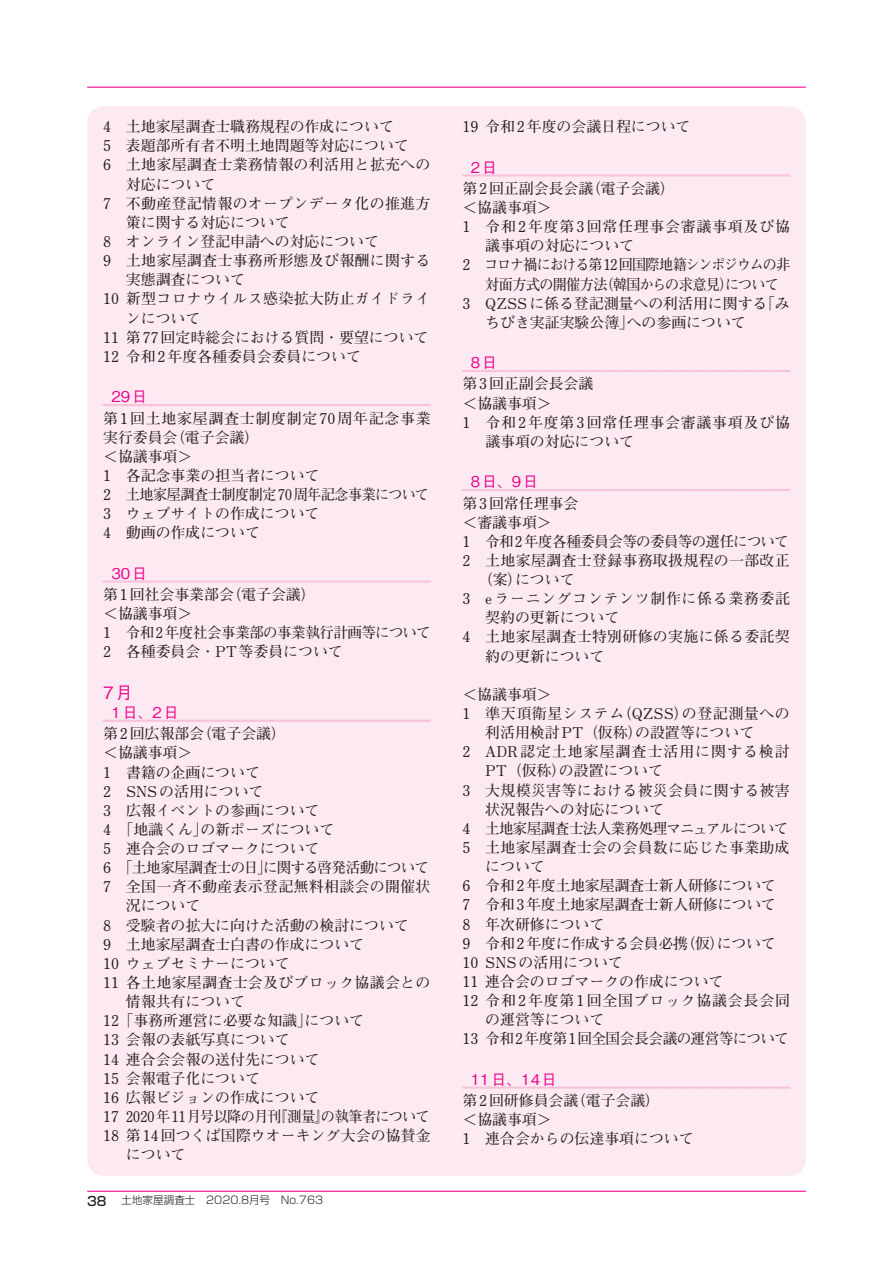
<style>
.page{position:relative;width:893px;height:1263px;background:#fff}
.page>*{position:absolute;margin:0;border:0;box-sizing:border-box;transform-origin:0 0}
.t1{font:500 16.95px "Gothic BBB Pr 6 N";color:#ed028c}
.t2{font:700 14.85px/19.2px "Futo Min A101 Pr 6 N";color:#231f20}
.t3{font:700 14.85px "Futo Min A101 Pr 6 N";letter-spacing:.025em;color:#231f20}
.t4{font:700 14.85px "Futo Min A101 Pr 6 N";letter-spacing:.055em;color:#231f20}
.t5{font:700 14.85px "Futo Min A101 Pr 6 N";letter-spacing:-.04em;color:#231f20}
.t6{font:700 14.85px "Futo Min A101 Pr 6 N";letter-spacing:-.035em;color:#231f20}
.t7{font:500 14.85px "Gothic BBB Pr 6 N";letter-spacing:.125em;color:#ed028c}
.t8{font:700 14.85px "Futo Min A101 Pr 6 N";letter-spacing:-.07em;color:#231f20}
.t9{font:700 14.85px "Futo Min A101 Pr 6 N";letter-spacing:-.03em;color:#231f20}
.t10{font:700 14.85px "Futo Min A101 Pr 6 N";letter-spacing:-.04em;color:#231f20;scale:.94 1}
.t11{font:700 14.85px "Futo Min A101 Pr 6 N";letter-spacing:.04em;color:#231f20}
.t12{font:700 14.85px "Futo Min A101 Pr 6 N";letter-spacing:-.025em;color:#231f20}
.t13{font:700 14.85px "Futo Min A101 Pr 6 N";letter-spacing:.045em;color:#231f20}
.t14{font:700 14.85px "Futo Min A101 Pr 6 N";letter-spacing:.07em;color:#231f20}
.t15{font:300 10.65px "Shin Go Pr 6 N";color:#231f20}
.s1{font-weight:500;font-size:12.75px}
</style>
<div class="page">
<div style="left:87px;top:106px;width:719px;height:1070px;background:#fce9f1;border-radius:17px"></div>
<svg style="left:103px;top:404px;width:328px;height:2px"></svg>
<svg style="left:103px;top:580px;width:328px;height:3px"></svg>
<svg style="left:103px;top:719px;width:328px;height:3px"></svg>
<svg style="left:462px;top:174px;width:328px;height:3px"></svg>
<svg style="left:462px;top:370px;width:328px;height:2px"></svg>
<svg style="left:462px;top:489px;width:328px;height:2px"></svg>
<svg style="left:462px;top:1086px;width:328px;height:3px"></svg>
<hr style="left:87px;top:1191px;width:719px;height:1px;background:#ed028c">
<hr style="left:87px;top:87px;width:719px;height:1px;background:#ed028c">
<p class="t2" style="left:103px;top:116px;width:292px">4 土地家屋調査士職務規程の作成について</p>
<p class="t2" style="left:103px;top:136px;width:307px">5 表題部所有者不明土地問題等対応について</p>
<p class="t3" style="left:103px;top:153px;width:329px">6 土地家屋調査士業務情報の利活用と拡充への</p>
<p class="t2" style="left:126px;top:174px;width:91px">対応について</p>
<p class="t3" style="left:103px;top:192px;width:329px">7 不動産登記情報のオープンデータ化の推進方</p>
<p class="t2" style="left:126px;top:212px;width:165px">策に関する対応について</p>
<p class="t2" style="left:103px;top:231px;width:277px">8 オンライン登記申請への対応について</p>
<p class="t3" style="left:103px;top:249px;width:329px">9 土地家屋調査士事務所形態及び報酬に関する</p>
<p class="t2" style="left:126px;top:269px;width:121px">実態調査について</p>
<p class="t3" style="left:103px;top:287px;width:329px">10 新型コロナウイルス感染拡大防止ガイドライ</p>
<p class="t2" style="left:126px;top:308px;width:76px">ンについて</p>
<p class="t2" style="left:103px;top:327px;width:327px">11 第77回定時総会における質問・要望について</p>
<p class="t2" style="left:103px;top:346px;width:259px">12 令和2年度各種委員会委員について</p>
<p class="t7" style="left:112px;top:385px;width:37px">29日</p>
<p class="t2" style="left:103px;top:408px;width:329px">第1回土地家屋調査士制度制定70周年記念事業実行委員会（電子会議）<br>＜協議事項＞<br>1 各記念事業の担当者について<br>2 土地家屋調査士制度制定70周年記念事業について<br>3 ウェブサイトの作成について<br>4 動画の作成について</p>
<p class="t7" style="left:112px;top:561px;width:37px">30日</p>
<p class="t2" style="left:103px;top:584px;width:329px">第1回社会事業部会（電子会議）<br>＜協議事項＞<br>1 令和2年度社会事業部の事業執行計画等について<br>2 各種委員会・PT等委員について</p>
<p class="t1" style="left:103px;top:678px;width:31px">7月</p>
<p class="t7" style="left:112px;top:700px;width:69px">1日、2日</p>
<p class="t2" style="left:103px;top:723px;width:184px">第2回広報部会（電子会議）</p>
<p class="t2" style="left:103px;top:742px;width:91px">＜協議事項＞</p>
<p class="t2" style="left:103px;top:762px;width:158px">1 書籍の企画について</p>
<p class="t2" style="left:103px;top:781px;width:162px">2 SNSの活用について</p>
<p class="t2" style="left:103px;top:800px;width:218px">3 広報イベントの参画について</p>
<p class="t2" style="left:103px;top:819px;width:233px">4 「地識くん」の新ポーズについて</p>
<p class="t2" style="left:103px;top:838px;width:218px">5 連合会のロゴマークについて</p>
<p class="t5" style="left:103px;top:856px;width:327px">6 「土地家屋調査士の日」に関する啓発活動について</p>
<p class="t3" style="left:103px;top:875px;width:329px">7 全国一斉不動産表示登記無料相談会の開催状</p>
<p class="t2" style="left:126px;top:896px;width:76px">況について</p>
<p class="t2" style="left:103px;top:915px;width:307px">8 受験者の拡大に向けた活動の検討について</p>
<p class="t2" style="left:103px;top:934px;width:262px">9 土地家屋調査士白書の作成について</p>
<p class="t2" style="left:103px;top:953px;width:188px">10 ウェブセミナーについて</p>
<p class="t3" style="left:103px;top:971px;width:329px">11 各土地家屋調査士会及びブロック協議会との</p>
<p class="t2" style="left:126px;top:991px;width:121px">情報共有について</p>
<p class="t2" style="left:103px;top:1010px;width:262px">12 「事務所運営に必要な知識」について</p>
<p class="t2" style="left:103px;top:1030px;width:188px">13 会報の表紙写真について</p>
<p class="t2" style="left:103px;top:1049px;width:218px">14 連合会会報の送付先について</p>
<p class="t2" style="left:103px;top:1068px;width:158px">15 会報電子化について</p>
<p class="t2" style="left:103px;top:1087px;width:218px">16 広報ビジョンの作成について</p>
<p class="t6" style="left:103px;top:1105px;width:328px">17 2020年11月号以降の月刊『測量』の執筆者について</p>
<p class="t2" style="left:103px;top:1125px;width:329px">18 第14回つくば国際ウオーキング大会の協賛金</p>
<p class="t2" style="left:126px;top:1144px;width:61px">について</p>
<p class="t15" style="left:87px;top:1191px;width:237px"><span class="s1">38</span> 土地家屋調査士　2020.8月号　No.763</p>
<p class="t2" style="left:462px;top:116px;width:230px">19 令和2年度の会議日程について</p>
<p class="t7" style="left:471px;top:155px;width:28px">2日</p>
<p class="t2" style="left:462px;top:178px;width:214px">第2回正副会長会議（電子会議）</p>
<p class="t2" style="left:462px;top:197px;width:91px">＜協議事項＞</p>
<p class="t4" style="left:462px;top:215px;width:329px">1 令和2年度第3回常任理事会審議事項及び協</p>
<p class="t2" style="left:485px;top:235px;width:150px">議事項の対応について</p>
<p class="t8" style="left:462px;top:253px;width:329px">2 コロナ禍における第12回国際地籍シンポジウムの非</p>
<p class="t10" style="left:485px;top:272px;width:314px">対面方式の開催方法（韓国からの求意見）について</p>
<p class="t2" style="left:462px;top:293px;width:329px">3 QZSSに係る登記測量への利活用に関する「み</p>
<p class="t2" style="left:485px;top:312px;width:262px">ちびき実証実験公簿」への参画について</p>
<p class="t7" style="left:471px;top:351px;width:28px">8日</p>
<p class="t2" style="left:462px;top:374px;width:132px">第3回正副会長会議</p>
<p class="t2" style="left:462px;top:393px;width:91px">＜協議事項＞</p>
<p class="t4" style="left:462px;top:410px;width:329px">1 令和2年度第3回常任理事会審議事項及び協</p>
<p class="t2" style="left:485px;top:431px;width:150px">議事項の対応について</p>
<p class="t7" style="left:471px;top:470px;width:69px">8日、9日</p>
<p class="t2" style="left:462px;top:493px;width:117px">第3回常任理事会</p>
<p class="t2" style="left:462px;top:512px;width:91px">＜審議事項＞</p>
<p class="t5" style="left:462px;top:530px;width:328px">1 令和2年度各種委員会等の委員等の選任について</p>
<p class="t3" style="left:462px;top:549px;width:329px">2 土地家屋調査士登録事務取扱規程の一部改正</p>
<p class="t2" style="left:478px;top:569px;width:98px">（案）について</p>
<p class="t13" style="left:462px;top:587px;width:329px">3 eラーニングコンテンツ制作に係る業務委託</p>
<p class="t2" style="left:485px;top:607px;width:135px">契約の更新について</p>
<p class="t3" style="left:462px;top:625px;width:329px">4 土地家屋調査士特別研修の実施に係る委託契</p>
<p class="t2" style="left:485px;top:646px;width:121px">約の更新について</p>
<p class="t2" style="left:462px;top:684px;width:91px">＜協議事項＞</p>
<p class="t11" style="left:462px;top:702px;width:329px">1 準天頂衛星システム（QZSS）の登記測量への</p>
<p class="t2" style="left:485px;top:722px;width:270px">利活用検討PT（仮称）の設置等について</p>
<p class="t14" style="left:462px;top:740px;width:329px">2 ADR認定土地家屋調査士活用に関する検討</p>
<p class="t2" style="left:485px;top:761px;width:179px">PT（仮称）の設置について</p>
<p class="t3" style="left:462px;top:778px;width:329px">3 大規模災害等における被災会員に関する被害</p>
<p class="t2" style="left:485px;top:799px;width:180px">状況報告への対応について</p>
<p class="t12" style="left:462px;top:817px;width:327px">4 土地家屋調査士法人業務処理マニュアルについて</p>
<p class="t3" style="left:462px;top:836px;width:329px">5 土地家屋調査士会の会員数に応じた事業助成</p>
<p class="t2" style="left:485px;top:856px;width:61px">について</p>
<p class="t2" style="left:462px;top:875px;width:315px">6 令和2年度土地家屋調査士新人研修について</p>
<p class="t2" style="left:462px;top:895px;width:315px">7 令和3年度土地家屋調査士新人研修について</p>
<p class="t2" style="left:462px;top:914px;width:143px">8 年次研修について</p>
<p class="t2" style="left:462px;top:933px;width:315px">9 令和2年度に作成する会員必携（仮）について</p>
<p class="t2" style="left:462px;top:952px;width:162px">10 SNSの活用について</p>
<p class="t2" style="left:462px;top:971px;width:262px">11 連合会のロゴマークの作成について</p>
<p class="t4" style="left:462px;top:989px;width:329px">12 令和2年度第1回全国ブロック協議会長会同</p>
<p class="t2" style="left:485px;top:1009px;width:121px">の運営等について</p>
<p class="t9" style="left:462px;top:1027px;width:328px">13 令和2年度第1回全国会長会議の運営等について</p>
<p class="t7" style="left:471px;top:1067px;width:87px">11日、14日</p>
<p class="t2" style="left:462px;top:1090px;width:233px">第2回研修員会議（電子会議）<br>＜協議事項＞<br>1 連合会からの伝達事項について</p>
</div>
